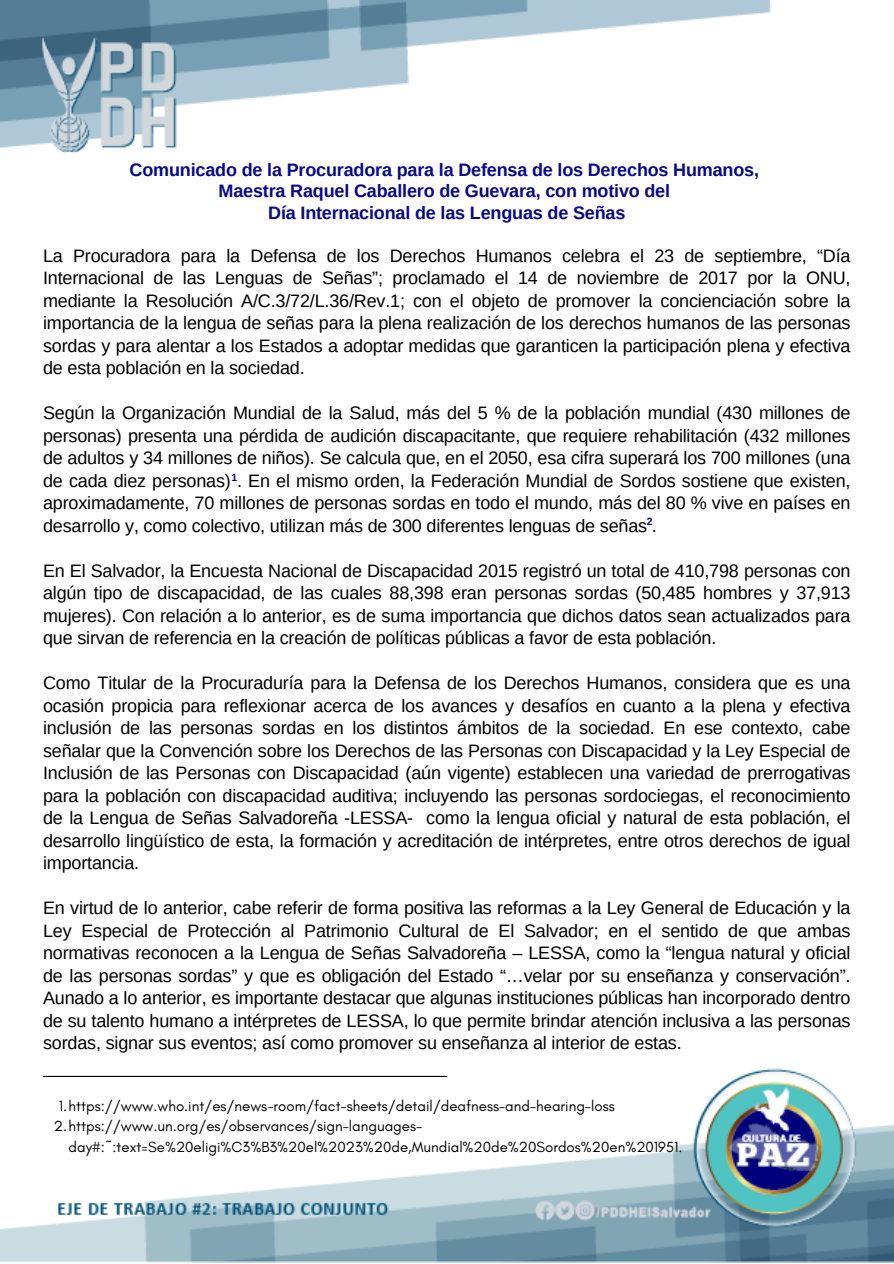
<style>
.page{position:relative;width:894px;height:1264px;background:#fff}
.page>*{position:absolute;margin:0;border:0;box-sizing:border-box;transform-origin:0 0}
.t1{font:18px/22.5px "Arimo";letter-spacing:-.01em;color:#000;text-align:justify}
.t2{font:700 18px/21.3px "Arimo";letter-spacing:-.01em;color:#08088b;text-align:center}
.t3{font:15px/20.2px "Glacial Indifference";color:#000}
.t4{font:700 10.5px "Arimo";color:#08088b}
</style>
<div class="page">
<img style="left:0;top:0;width:771px;height:153px">
<img style="left:0;top:1068px;width:893px;height:194px">
<hr style="left:43px;top:1075px;width:403px;height:1px;background:#000">
<p class="t2" style="left:130px;top:159px;width:630px">Comunicado de la Procuradora para la Defensa de los Derechos Humanos,<br>Maestra Raquel Caballero de Guevara, con motivo del<br>Día Internacional de las Lenguas de Señas</p>
<h1 class="t1" style="left:43px;top:244px;width:808px">La Procuradora para la Defensa de los Derechos Humanos celebra el 23 de septiembre, “Día Internacional de las Lenguas de Señas”; proclamado el 14 de noviembre de 2017 por la ONU, mediante la Resolución A/C.3/72/L.36/Rev.1; con el objeto de promover la concienciación sobre la importancia de la lengua de señas para la plena realización de los derechos humanos de las personas sordas y para alentar a los Estados a adoptar medidas que garanticen la participación plena y efectiva de esta población en la sociedad.</h1>
<h2 class="t1" style="left:43px;top:401px;width:808px">Según la Organización Mundial de la Salud, más del 5 % de la población mundial (430 millones de personas) presenta una pérdida de audición discapacitante, que requiere rehabilitación (432 millones de adultos y 34 millones de niños). Se calcula que, en el 2050, esa cifra superará los 700 millones (una de cada diez personas) . En el mismo orden, la Federación Mundial de Sordos sostiene que existen, aproximadamente, 70 millones de personas sordas en todo el mundo, más del 80 % vive en países en desarrollo y, como colectivo, utilizan más de 300 diferentes lenguas de señas .</h2>
<h2 class="t1" style="left:43px;top:559px;width:808px">En El Salvador, la Encuesta Nacional de Discapacidad 2015 registró un total de 410,798 personas con algún tipo de discapacidad, de las cuales 88,398 eran personas sordas (50,485 hombres y 37,913 mujeres). Con relación a lo anterior, es de suma importancia que dichos datos sean actualizados para que sirvan de referencia en la creación de políticas públicas a favor de esta población.</h2>
<h2 class="t1" style="left:43px;top:671px;width:808px">Como Titular de la Procuraduría para la Defensa de los Derechos Humanos, considera que es una ocasión propicia para reflexionar acerca de los avances y desafíos en cuanto a la plena y efectiva inclusión de las personas sordas en los distintos ámbitos de la sociedad. En ese contexto, cabe señalar que la Convención sobre los Derechos de las Personas con Discapacidad y la Ley Especial de Inclusión de las Personas con Discapacidad (aún vigente) establecen una variedad de prerrogativas para la población con discapacidad auditiva; incluyendo las personas sordociegas, el reconocimiento de la Lengua de Señas Salvadoreña -LESSA- como la lengua oficial y natural de esta población, el desarrollo lingüístico de esta, la formación y acreditación de intérpretes, entre otros derechos de igual importancia.</h2>
<h2 class="t1" style="left:43px;top:896px;width:808px">En virtud de lo anterior, cabe referir de forma positiva las reformas a la Ley General de Educación y la Ley Especial de Protección al Patrimonio Cultural de El Salvador; en el sentido de que ambas normativas reconocen a la Lengua de Señas Salvadoreña – LESSA, como la “lengua natural y oficial de las personas sordas” y que es obligación del Estado “…velar por su enseñanza y conservación”.<br>Aunado a lo anterior, es importante destacar que algunas instituciones públicas han incorporado dentro de su talento humano a intérpretes de LESSA, lo que permite brindar atención inclusiva a las personas sordas, signar sus eventos; así como promover su enseñanza al interior de estas.</h2>
<p class="t4" style="left:231px;top:472px;width:7px">1</p>
<p class="t4" style="left:646px;top:515px;width:7px">2</p>
<h2 class="t3" style="left:59px;top:1095px;width:557px">1.https://www.who.int/es/news-room/fact-sheets/detail/deafness-and-hearing-loss</h2>
<p class="t3" style="left:69px;top:1116px;width:615px;text-indent:-15px">2.https://www.un.org/es/observances/sign-languages&shy;day#:~:text=Se%20eligi%C3%B3%20el%2023%20de,Mundial%20de%20Sordos%20en%201951.</p>
</div>
